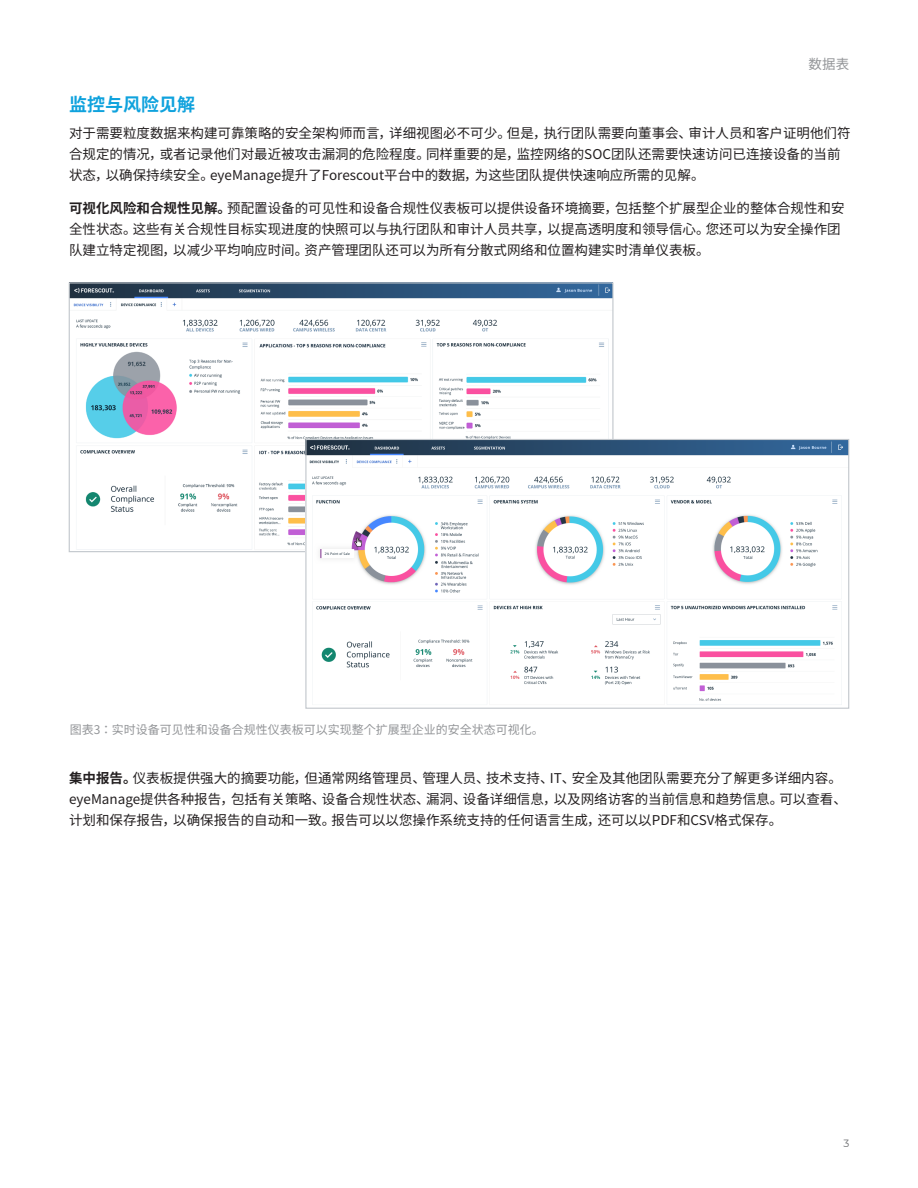
<style>
.page{position:relative;width:918px;height:1188px;background:#fff}
.page>*{position:absolute;margin:0;border:0;box-sizing:border-box;transform-origin:0 0}
.header_small{font:700 18px "Noto Sans CJ Kjp";color:#0fa2dd}
.body{font:13.5px/21px "Noto Sans CJ Kjp";color:#231f20}
.t1{font:13.5px "Noto Sans CJ Kjp";color:#939598}
.t2{font:12px "Noto Sans CJ Kjp";color:#939598}
.folio{font:10.5px "Montserrat";color:#6c6d70}
.s1{font-weight:700}
</style>
<div class="page">
<img style="left:71px;top:284px;width:540px;height:266px">
<img style="left:307px;top:441px;width:540px;height:264px">
<div style="left:305px;top:439px;width:544px;height:270px;border:1px solid #c2c7cc"></div>
<p class="t1" style="left:808px;top:57px;width:42px">数据表</p>
<p class="header_small" style="left:69px;top:94px;width:127px">监控与风险见解</p>
<p class="body" style="left:69px;top:123px;width:783px">对于需要粒度数据来构建可靠策略的安全架构师而言，详细视图必不可少。但是，执行团队需要向董事会、审计人员和客户证明他们符合规定的情况，或者记录他们对最近被攻击漏洞的危险程度。同样重要的是，监控网络的SOC团队还需要快速访问已连接设备的当前状态，以确保持续安全。eyeManage提升了Forescout平台中的数据，为这些团队提供快速响应所需的见解。</p>
<p class="body" style="left:69px;top:198px;width:777px"><span class="s1">可视化风险和合规性见解。</span>预配置设备的可见性和设备合规性仪表板可以提供设备环境摘要，包括整个扩展型企业的整体合规性和安全性状态。这些有关合规性目标实现进度的快照可以与执行团队和审计人员共享，以提高透明度和领导信心。您还可以为安全操作团队建立特定视图，以减少平均响应时间。资产管理团队还可以为所有分散式网络和位置构建实时清单仪表板。</p>
<p class="t2" style="left:70px;top:723px;width:476px">图表3 ： 实时设备可见性和设备合规性仪表板可以实现整个扩展型企业的安全状态可视化。</p>
<p class="body" style="left:69px;top:768px;width:779px"><span class="s1">集中报告。</span>仪表板提供强大的摘要功能，但通常网络管理员、管理人员、技术支持、IT、安全及其他团队需要充分了解更多详细内容。eyeManage提供各种报告，包括有关策略、设备合规性状态、漏洞、设备详细信息，以及网络访客的当前信息和趋势信息。可以查看、计划和保存报告，以确保报告的自动和一致。报告可以以您操作系统支持的任何语言生成，还可以以PDF和CSV格式保存。</p>
<p class="folio" style="left:843px;top:1137px;width:7px">3</p>
</div>
